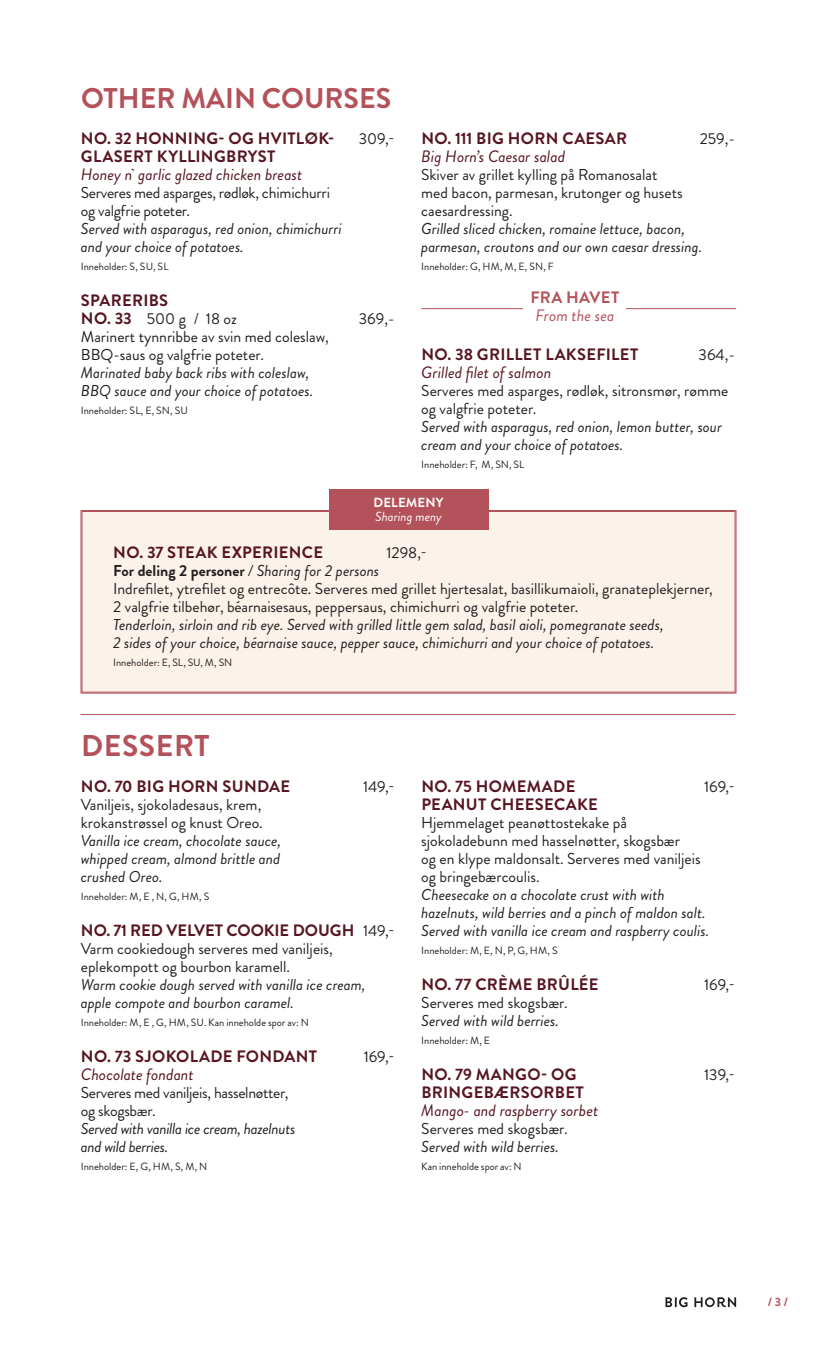
<style>
.page{position:relative;width:817px;height:1361px;background:#fff}
.page>*{position:absolute;margin:0;border:0;box-sizing:border-box;transform-origin:0 0}
.overskrift{font:700 30px "Brandon Grotesque";letter-spacing:.02em;color:#b3525b}
.t1{font:700 28.5px "Brandon Grotesque";color:#b3525b}
.Norsk_navn{font:700 16.5px "Brandon Grotesque";letter-spacing:.02em;color:#571521}
.Norsk_navn-2{font:italic 16.5px "Brandon Grotesque";color:#571521}
.Norsk_navn-3{font:700 16.5px "Brandon Grotesque";color:#571521}
.Norsk_navn-4{font:italic 16.5px "Brandon Grotesque";color:#b3525b}
.t2{font:700 16.5px "Brandon Grotesque";letter-spacing:.02em;color:#b3525b}
.t3{font:italic 15.75px/18px "Brandon Grotesque";color:#231f20}
.Norsk_navn-5{font:15.75px/18px "Brandon Grotesque";color:#231f20}
.Norsk_navn-6{font:15.75px/18px "Brandon Grotesque";letter-spacing:-.02em;color:#231f20}
.t4{font:italic 15.75px/18px "Brandon Grotesque";letter-spacing:-.02em;color:#231f20}
.Norsk_navn-7{font:italic 13.2px "Brandon Grotesque";color:#fff}
.Norsk_navn-8{font:700 13.2px "Brandon Grotesque";letter-spacing:.01em;color:#fff}
.t5{font:700 12px "Brandon Grotesque";color:#b3525b}
.t6{font:10.5px "Brandon Grotesque";color:#231f20}
.s1{font-weight:700;font-size:16.5px;color:#571521}
.s2{font-weight:700;font-style:normal}
.s3{font-style:normal}
.s4{font-weight:400;font-size:15.75px;color:#231f20}
</style>
<div class="page">
<svg style="left:665px;top:1297px;width:22px;height:10px"></svg>
<svg style="left:694px;top:1297px;width:42px;height:10px"></svg>
<hr style="left:80px;top:714px;width:655px;height:1px;background:#b3525b">
<hr style="left:421px;top:308px;width:315px;height:1px;background:#b3525b">
<div style="left:523px;top:289px;width:103px;height:35px;background:#fff"></div>
<div style="left:81px;top:510px;width:655px;height:183px;background:#fbf2ea"></div>
<div style="left:82px;top:511px;width:653px;height:181px;border:1px solid #b3525b"></div>
<div style="left:329px;top:489px;width:159px;height:41px;background:#b3525b"></div>
<p class="t1" style="left:81px;top:78px;width:312px">OTHER MAIN COURSES</p>
<p class="Norsk_navn" style="left:81px;top:127px;width:255px">NO. 32 HONNING- OG HVITLØK-</p>
<p class="Norsk_navn-5" style="left:359px;top:130px;width:37px">309,-</p>
<p class="Norsk_navn" style="left:81px;top:145px;width:196px">GLASERT KYLLINGBRYST</p>
<p class="Norsk_navn-2" style="left:81px;top:163px;width:223px">Honey n` garlic glazed chicken breast</p>
<p class="Norsk_navn-6" style="left:81px;top:184px;width:251px">Serveres med asparges, rødløk, chimichurri og valgfrie poteter.</p>
<p class="t3" style="left:81px;top:220px;width:262px">Served with asparagus, red onion, chimichurri and your choice of potatoes.</p>
<p class="t6" style="left:81px;top:259px;width:89px">Inneholder: S, SU, SL</p>
<p class="Norsk_navn" style="left:81px;top:289px;width:89px">SPARERIBS</p>
<p class="Norsk_navn-5" style="left:81px;top:310px;width:157px"><span class="s1">NO. 33</span> 500 g / 18 oz</p>
<p class="Norsk_navn-5" style="left:359px;top:310px;width:37px">369,-</p>
<p class="Norsk_navn-5" style="left:81px;top:328px;width:249px">Marinert tynnribbe av svin med coleslaw,</p>
<p class="Norsk_navn-5" style="left:81px;top:346px;width:184px">BBQ-saus og valgfrie poteter.</p>
<p class="t3" style="left:81px;top:364px;width:234px">Marinated baby back ribs with coleslaw,<br>BBQ sauce and your choice of potatoes.</p>
<p class="t6" style="left:81px;top:403px;width:108px">Inneholder: SL, E, SN, SU</p>
<p class="Norsk_navn" style="left:421px;top:127px;width:207px">NO. 111 BIG HORN CAESAR</p>
<p class="Norsk_navn-5" style="left:699px;top:130px;width:37px">259,-</p>
<p class="Norsk_navn-2" style="left:421px;top:145px;width:145px">Big Horn’s Caesar salad</p>
<p class="Norsk_navn-5" style="left:421px;top:166px;width:263px">Skiver av grillet kylling på Romanosalat med bacon, parmesan, krutonger og husets caesardressing.</p>
<p class="t3" style="left:421px;top:220px;width:282px">Grilled sliced chicken, romaine lettuce, bacon, parmesan, croutons and our own caesar dressing.</p>
<p class="t6" style="left:421px;top:259px;width:134px">Inneholder: G, HM, M, E, SN, F</p>
<p class="t2" style="left:530px;top:286px;width:90px">FRA HAVET</p>
<p class="Norsk_navn-4" style="left:535px;top:304px;width:80px">From the sea</p>
<p class="Norsk_navn" style="left:421px;top:343px;width:218px">NO. 38 GRILLET LAKSEFILET</p>
<p class="Norsk_navn-5" style="left:698px;top:346px;width:38px">364,-</p>
<p class="Norsk_navn-2" style="left:421px;top:361px;width:132px">Grilled filet of salmon</p>
<p class="Norsk_navn-5" style="left:421px;top:382px;width:308px">Serveres med asparges, rødløk, sitronsmør, rømme og valgfrie poteter.</p>
<p class="t3" style="left:421px;top:418px;width:302px">Served with asparagus, red onion, lemon butter, sour cream and your choice of potatoes.</p>
<p class="t6" style="left:421px;top:457px;width:104px">Inneholder: F, M, SN, SL</p>
<p class="Norsk_navn-8" style="left:373px;top:493px;width:71px">DELEMENY</p>
<p class="Norsk_navn-7" style="left:375px;top:508px;width:68px">Sharing meny</p>
<p class="Norsk_navn" style="left:113px;top:541px;width:211px">NO. 37 STEAK EXPERIENCE</p>
<p class="Norsk_navn-5" style="left:386px;top:544px;width:42px">1298,-</p>
<p class="t3" style="left:113px;top:562px;width:267px"><span class="s2">For deling 2 personer</span> / Sharing for 2 persons</p>
<p class="t3" style="left:113px;top:580px;width:601px"><span class="s3">Indrefilet, ytrefilet og entrecôte. Serveres med grillet hjertesalat, basillikumaioli, granateplekjerner, 2 valgfrie tilbehør, béarnaisesaus, peppersaus, chimichurri og valgfrie poteter.<br></span>Tenderloin, sirloin and rib eye. Served with grilled little gem salad, basil aioli, pomegranate seeds,<br>2 sides of your choice, béarnaise sauce, pepper sauce, chimichurri and your choice of potatoes.</p>
<p class="t6" style="left:113px;top:655px;width:121px">Inneholder: E, SL, SU, M, SN</p>
<p class="overskrift" style="left:81px;top:725px;width:130px">DESSERT</p>
<p class="Norsk_navn" style="left:81px;top:775px;width:210px">NO. 70 BIG HORN SUNDAE</p>
<p class="Norsk_navn-5" style="left:363px;top:778px;width:33px">149,-</p>
<p class="Norsk_navn-5" style="left:81px;top:796px;width:183px">Vaniljeis, sjokoladesaus, krem, krokanstrøssel og knust Oreo.</p>
<p class="t3" style="left:81px;top:832px;width:202px;text-align:justify">Vanilla ice cream, chocolate sauce, whipped cream, almond brittle and crushed Oreo.</p>
<p class="t6" style="left:81px;top:889px;width:130px">Inneholder: M, E , N, G, HM, S</p>
<p class="Norsk_navn-3" style="left:81px;top:919px;width:315px">NO. 71 RED VELVET COOKIE DOUGH <span class="s4">149,-</span></p>
<p class="Norsk_navn-5" style="left:81px;top:940px;width:253px">Varm cookiedough serveres med vaniljeis, eplekompott og bourbon karamell.</p>
<p class="t3" style="left:81px;top:976px;width:286px">Warm cookie dough served with vanilla ice cream, apple compote and bourbon caramel.</p>
<p class="t6" style="left:81px;top:1015px;width:229px">Inneholder: M, E , G, HM, SU. Kan inneholde spor av: N</p>
<p class="Norsk_navn" style="left:81px;top:1045px;width:237px">NO. 73 SJOKOLADE FONDANT</p>
<p class="Norsk_navn-5" style="left:363px;top:1048px;width:32px">169,-</p>
<p class="Norsk_navn-2" style="left:81px;top:1063px;width:114px">Chocolate fondant</p>
<p class="Norsk_navn-6" style="left:81px;top:1084px;width:209px">Serveres med vaniljeis, hasselnøtter, og skogsbær.</p>
<p class="t4" style="left:81px;top:1120px;width:216px">Served with vanilla ice cream, hazelnuts and wild berries.</p>
<p class="t6" style="left:81px;top:1159px;width:128px">Inneholder: E, G, HM, S, M, N</p>
<p class="Norsk_navn" style="left:421px;top:775px;width:155px">NO. 75 HOMEMADE</p>
<p class="Norsk_navn-5" style="left:704px;top:778px;width:32px">169,-</p>
<p class="Norsk_navn" style="left:421px;top:793px;width:178px">PEANUT CHEESECAKE</p>
<p class="Norsk_navn-5" style="left:421px;top:814px;width:281px">Hjemmelaget peanøttostekake på sjokoladebunn med hasselnøtter, skogsbær<br>og en klype maldonsalt. Serveres med vaniljeis og bringebærcoulis.</p>
<p class="t3" style="left:421px;top:886px;width:289px">Cheesecake on a chocolate crust with with hazelnuts, wild berries and a pinch of maldon salt.<br>Served with vanilla ice cream and raspberry coulis.</p>
<p class="t6" style="left:421px;top:943px;width:138px">Inneholder: M, E, N, P, G, HM, S</p>
<p class="Norsk_navn" style="left:421px;top:973px;width:179px">NO. 77 CRÈME BRÛLÉE</p>
<p class="Norsk_navn-5" style="left:704px;top:976px;width:32px">169,-</p>
<p class="Norsk_navn-5" style="left:421px;top:994px;width:148px">Serveres med skogsbær.</p>
<p class="t3" style="left:421px;top:1012px;width:139px">Served with wild berries.</p>
<p class="t6" style="left:421px;top:1033px;width:70px">Inneholder: M, E</p>
<p class="Norsk_navn" style="left:421px;top:1063px;width:156px">NO. 79 MANGO- OG</p>
<p class="Norsk_navn-5" style="left:704px;top:1066px;width:32px">139,-</p>
<p class="Norsk_navn" style="left:421px;top:1081px;width:164px">BRINGEBÆRSORBET</p>
<p class="Norsk_navn-2" style="left:421px;top:1099px;width:178px">Mango- and raspberry sorbet</p>
<p class="Norsk_navn-5" style="left:421px;top:1120px;width:148px">Serveres med skogsbær.</p>
<p class="t3" style="left:421px;top:1138px;width:139px">Served with wild berries.</p>
<p class="t6" style="left:421px;top:1159px;width:102px">Kan inneholde spor av: N</p>
<p class="t5" style="left:767px;top:1293px;width:22px">/ 3 /</p>
</div>
